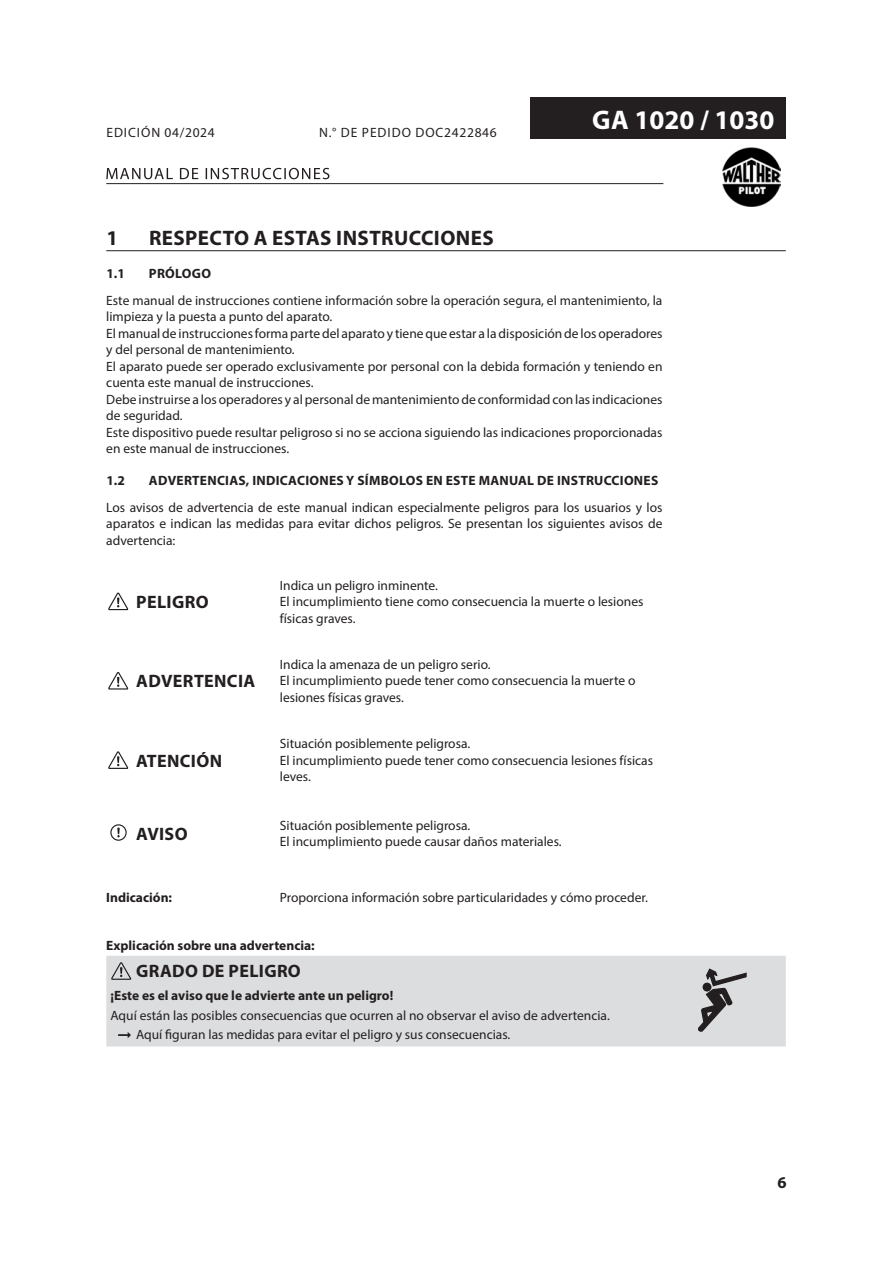
<style>
.page{position:relative;width:893px;height:1263px;background:#fff}
.page>*{position:absolute;margin:0;border:0;box-sizing:border-box;transform-origin:0 0}
.t1{font:700 27px "Myriad Pro";color:#fff}
.t2{font:700 21px "Myriad Pro";letter-spacing:.02em;color:#231f20}
.XiHi_fett_GROSS{font:700 18px "Myriad Pro";letter-spacing:.02em;color:#231f20}
.t3{font:700 16.5px "Myriad Pro";color:#231f20}
._0Text{font:13.5px/16.5px "Myriad Pro";color:#231f20}
.XiHi{font:13.5px/16.5px "Myriad Pro";color:#231f20}
.XiHi-2{font:700 13.5px "Myriad Pro";letter-spacing:.02em;color:#231f20}
.XiHi-3{font:700 13.5px "Myriad Pro";color:#231f20}
._0Text-2{font:13.5px "Myriad Pro";letter-spacing:.07em;color:#231f20}
.Tabelle{font:700 13.5px "Myriad Pro";color:#231f20}
</style>
<div class="page">
<hr style="left:106px;top:183px;width:557px;height:1px;background:#231f20">
<svg style="left:106px;top:168px;width:223px;height:11px"></svg>
<div style="left:531px;top:98px;width:255px;height:41px;background:#231f20"></div>
<img style="left:722px;top:147px;width:59px;height:60px">
<hr style="left:106px;top:250px;width:680px;height:1px;background:#231f20">
<svg style="left:108px;top:592px;width:21px;height:19px"></svg>
<svg style="left:108px;top:672px;width:21px;height:18px"></svg>
<svg style="left:108px;top:751px;width:21px;height:18px"></svg>
<svg style="left:117px;top:827px;width:3px;height:10px"></svg>
<div style="left:110px;top:824px;width:17px;height:17px;border:1px solid #231f20;border-radius:50%"></div>
<div style="left:106px;top:956px;width:680px;height:90px;background:#dcdddf"></div>
<svg style="left:111px;top:961px;width:21px;height:19px"></svg>
<svg style="left:697px;top:967px;width:50px;height:67px"></svg>
<svg style="left:118px;top:1032px;width:13px;height:6px"></svg>
<p class="_0Text-2" style="left:106px;top:125px;width:110px">EDICIÓN 04/2024</p>
<p class="_0Text-2" style="left:319px;top:125px;width:179px">N.° DE PEDIDO DOC2422846</p>
<h1 class="t1" style="left:592px;top:102px;width:184px">GA 1020 / 1030</h1>
<p class="t2" style="left:107px;top:224px;width:13px">1</p>
<p class="t2" style="left:149px;top:224px;width:346px">RESPECTO A ESTAS INSTRUCCIONES</p>
<p class="XiHi-2" style="left:106px;top:265px;width:20px">1.1</p>
<p class="XiHi-2" style="left:149px;top:265px;width:64px">PRÓLOGO</p>
<p class="_0Text" style="left:106px;top:292px;width:558px">Este manual de instrucciones contiene información sobre la operación segura, el mantenimiento, la limpieza y la puesta a punto del aparato.</p>
<p class="_0Text" style="left:106px;top:325px;width:558px">El manual de instrucciones forma parte del aparato y tiene que estar a la disposición de los operadores y del personal de mantenimiento.</p>
<p class="_0Text" style="left:106px;top:358px;width:558px">El aparato puede ser operado exclusivamente por personal con la debida formación y teniendo en cuenta este manual de instrucciones.</p>
<p class="_0Text" style="left:106px;top:391px;width:558px">Debe instruirse a los operadores y al personal de mantenimiento de conformidad con las indicaciones de seguridad.</p>
<p class="_0Text" style="left:106px;top:424px;width:558px">Este dispositivo puede resultar peligroso si no se acciona siguiendo las indicaciones proporcionadas en este manual de instrucciones.</p>
<p class="XiHi-2" style="left:106px;top:472px;width:20px">1.2</p>
<p class="XiHi-2" style="left:149px;top:472px;width:511px">ADVERTENCIAS, INDICACIONES Y SÍMBOLOS EN ESTE MANUAL DE INSTRUCCIONES</p>
<p class="_0Text" style="left:106px;top:499px;width:558px;text-align:justify">Los avisos de advertencia de este manual indican especialmente peligros para los usuarios y los aparatos e indican las medidas para evitar dichos peligros. Se presentan los siguientes avisos de advertencia:</p>
<p class="XiHi_fett_GROSS" style="left:136px;top:590px;width:74px">PELIGRO</p>
<p class="XiHi_fett_GROSS" style="left:136px;top:669px;width:121px">ADVERTENCIA</p>
<p class="XiHi_fett_GROSS" style="left:136px;top:749px;width:87px">ATENCIÓN</p>
<p class="XiHi_fett_GROSS" style="left:136px;top:822px;width:53px">AVISO</p>
<p class="XiHi" style="left:280px;top:576px;width:160px">Indica un peligro inminente.</p>
<p class="XiHi" style="left:280px;top:593px;width:365px">El incumplimiento tiene como consecuencia la muerte o lesiones físicas graves.</p>
<p class="XiHi" style="left:280px;top:656px;width:212px">Indica la amenaza de un peligro serio.</p>
<p class="XiHi" style="left:280px;top:672px;width:357px">El incumplimiento puede tener como consecuencia la muerte o lesiones físicas graves.</p>
<p class="XiHi" style="left:280px;top:735px;width:192px">Situación posiblemente peligrosa.</p>
<p class="XiHi" style="left:280px;top:752px;width:375px">El incumplimiento puede tener como consecuencia lesiones físicas leves.</p>
<p class="XiHi" style="left:280px;top:817px;width:192px">Situación posiblemente peligrosa.</p>
<p class="XiHi" style="left:280px;top:833px;width:283px">El incumplimiento puede causar daños materiales.</p>
<p class="XiHi-3" style="left:106px;top:889px;width:67px">Indicación:</p>
<p class="XiHi" style="left:280px;top:889px;width:370px">Proporciona información sobre particularidades y cómo proceder.</p>
<p class="Tabelle" style="left:106px;top:936px;width:210px">Explicación sobre una advertencia:</p>
<p class="XiHi_fett_GROSS" style="left:136px;top:959px;width:166px">GRADO DE PELIGRO</p>
<p class="XiHi-3" style="left:111px;top:986px;width:284px">¡Este es el aviso que le advierte ante un peligro!</p>
<p class="XiHi" style="left:111px;top:1007px;width:501px">Aquí están las posibles consecuencias que ocurren al no observar el aviso de advertencia.</p>
<p class="XiHi" style="left:136px;top:1026px;width:376px">Aquí figuran las medidas para evitar el peligro y sus consecuencias.</p>
<p class="t3" style="left:777px;top:1172px;width:11px">6</p>
</div>
